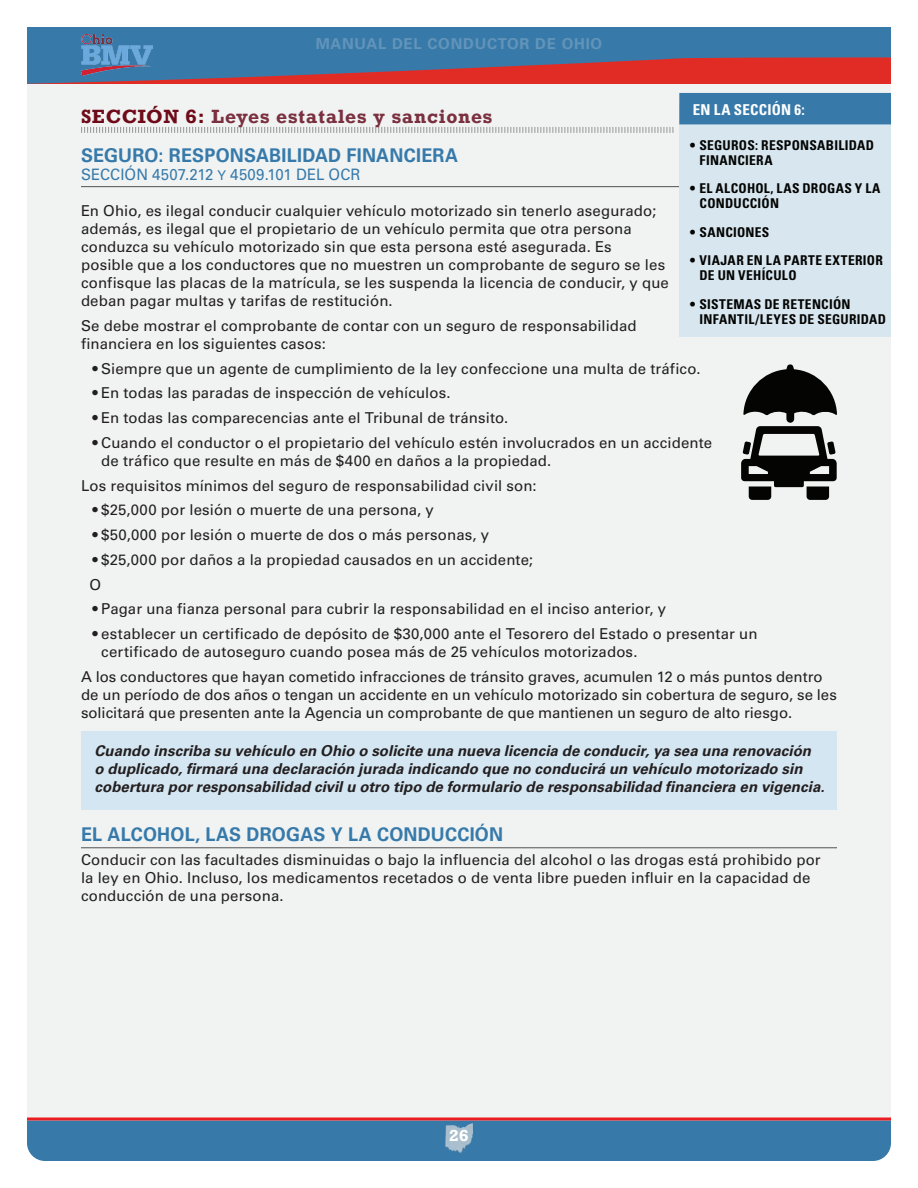
<style>
.page{position:relative;width:918px;height:1188px;background:#fff}
.page>*{position:absolute;margin:0;border:0;box-sizing:border-box;transform-origin:0 0}
.t1{font:700 18.9px "Univers LT Std";letter-spacing:.01em;color:#377aaa;scale:.95 1}
.t2{font:700 18px "Rockwell";letter-spacing:.05em;color:#7a303f}
.t3{font:15.75px "Univers LT Std";letter-spacing:.01em;color:#377aaa;scale:.95 1}
.t4{font:15px/18px "Univers LT Std";letter-spacing:.005em;color:#231f20}
.t5{font:italic 700 15px/18px "Univers LT Std";letter-spacing:.005em;color:#231f20}
.t6{font:700 15px "Univers LT Std";letter-spacing:.05em;color:#6394b9}
.t7{font:700 condensed 15px "Univers LT Std";letter-spacing:.015em;color:#fff}
.t8{font:700 15px "Rockwell";color:#fff}
.t9{font:700 condensed 13.5px/15px "Univers LT Std";letter-spacing:.02em;color:#040503}
.s1{color:#6f0b19}
.s2{font-family:"Univers LT Std SC850";font-size:13.35px}
</style>
<div class="page">
<div style="left:27px;top:27px;width:864px;height:1093px;background:#f1f3f3"></div>
<div style="left:27px;top:1120px;width:864px;height:41px;background:#377aaa"></div>
<hr style="left:27px;top:1118px;width:864px;height:2px;background:#ea1d23">
<img style="left:445px;top:1123px;width:28px;height:30px">
<svg style="left:27px;top:27px;width:864px;height:57px;background:#676384"></svg>
<img style="left:81px;top:34px;width:72px;height:42px">
<hr style="left:81px;top:186px;width:598px;height:1px;background:#525051">
<div style="left:81px;top:732px;width:756px;height:78px;background:#d4e6f2"></div>
<hr style="left:81px;top:847px;width:756px;height:1px;background:#525051">
<svg style="left:741px;top:364px;width:96px;height:136px"></svg>
<div style="left:679px;top:104px;width:212px;height:233px;background:#d8e6f0"></div>
<div style="left:679px;top:93px;width:212px;height:31px;background:#377aaa"></div>
<svg style="left:81px;top:127px;width:593px;height:6px"></svg>
<p class="t6" style="left:316px;top:35px;width:288px">MANUAL DEL CONDUCTOR DE OHIO</p>
<p class="t7" style="left:693px;top:100px;width:113px">EN LA SECCIÓN 6:</p>
<p class="t9" style="left:700px;top:137px;width:176px;text-indent:-10px">• SEGUROS: RESPONSABILIDAD<br>FINANCIERA</p>
<p class="t9" style="left:700px;top:181px;width:182px;text-indent:-10px">• EL ALCOHOL, LAS DROGAS Y LA<br>CONDUCCIÓN</p>
<p class="t9" style="left:690px;top:224px;width:81px">• SANCIONES</p>
<p class="t9" style="left:700px;top:253px;width:185px;text-indent:-10px">• VIAJAR EN LA PARTE EXTERIOR<br>DE UN VEHÍCULO</p>
<p class="t9" style="left:700px;top:296px;width:188px;text-indent:-10px">• SISTEMAS DE RETENCIÓN<br>INFANTIL/LEYES DE SEGURIDAD</p>
<p class="t2" style="left:81px;top:104px;width:413px"><span class="s1">SECCIÓN 6:</span> Leyes estatales y sanciones</p>
<p class="t1" style="left:81px;top:144px;width:399px">SEGURO: RESPONSABILIDAD FINANCIERA</p>
<p class="t3" style="left:81px;top:165px;width:296px">SECCIÓN 4507.212 <span class="s2">y</span> 4509.101 DEL OCR</p>
<p class="t4" style="left:81px;top:202px;width:589px">En Ohio, es ilegal conducir cualquier vehículo motorizado sin tenerlo asegurado; además, es ilegal que el propietario de un vehículo permita que otra persona conduzca su vehículo motorizado sin que esta persona esté asegurada. Es<br>posible que a los conductores que no muestren un comprobante de seguro se les confisque las placas de la matrícula, se les suspenda la licencia de conducir, y que deban pagar multas y tarifas de restitución.</p>
<p class="t4" style="left:81px;top:317px;width:557px">Se debe mostrar el comprobante de contar con un seguro de responsabilidad financiera en los siguientes casos:</p>
<p class="t4" style="left:93px;top:359px;width:610px">• Siempre que un agente de cumplimiento de la ley confeccione una multa de tráfico.</p>
<p class="t4" style="left:93px;top:384px;width:360px">• En todas las paradas de inspección de vehículos.</p>
<p class="t4" style="left:93px;top:409px;width:417px">• En todas las comparecencias ante el Tribunal de tránsito.</p>
<p class="t4" style="left:101px;top:434px;width:613px;text-indent:-9px">• Cuando el conductor o el propietario del vehículo estén involucrados en un accidente de tráfico que resulte en más de $400 en daños a la propiedad.</p>
<p class="t4" style="left:81px;top:476px;width:457px">Los requisitos mínimos del seguro de responsabilidad civil son:</p>
<p class="t4" style="left:93px;top:501px;width:343px">• $25,000 por lesión o muerte de una persona, y</p>
<p class="t4" style="left:93px;top:526px;width:398px">• $50,000 por lesión o muerte de dos o más personas, y</p>
<p class="t4" style="left:89px;top:547px;width:445px;line-height:24.8px">• $25,000 por daños a la propiedad causados en un accidente;<br>O</p>
<p class="t4" style="left:93px;top:600px;width:575px">• Pagar una fianza personal para cubrir la responsabilidad en el inciso anterior, y</p>
<p class="t4" style="left:101px;top:625px;width:658px;text-indent:-9px">• establecer un certificado de depósito de $30,000 ante el Tesorero del Estado o presentar un certificado de autoseguro cuando posea más de 25 vehículos motorizados.</p>
<p class="t4" style="left:81px;top:668px;width:757px">A los conductores que hayan cometido infracciones de tránsito graves, acumulen 12 o más puntos dentro de un período de dos años o tengan un accidente en un vehículo motorizado sin cobertura de seguro, se les solicitará que presenten ante la Agencia un comprobante de que mantienen un seguro de alto riesgo.</p>
<p class="t5" style="left:94px;top:742px;width:732px">Cuando inscriba su vehículo en Ohio o solicite una nueva licencia de conducir, ya sea una renovación<br>o duplicado, firmará una declaración jurada indicando que no conducirá un vehículo motorizado sin cobertura por responsabilidad civil u otro tipo de formulario de responsabilidad financiera en vigencia.</p>
<p class="t1" style="left:81px;top:823px;width:446px">EL ALCOHOL, LAS DROGAS Y LA CONDUCCIÓN</p>
<p class="t4" style="left:81px;top:851px;width:741px">Conducir con las facultades disminuidas o bajo la influencia del alcohol o las drogas está prohibido por la ley en Ohio. Incluso, los medicamentos recetados o de venta libre pueden influir en la capacidad de conducción de una persona.</p>
<p class="t8" style="left:449px;top:1126px;width:21px">26</p>
</div>
